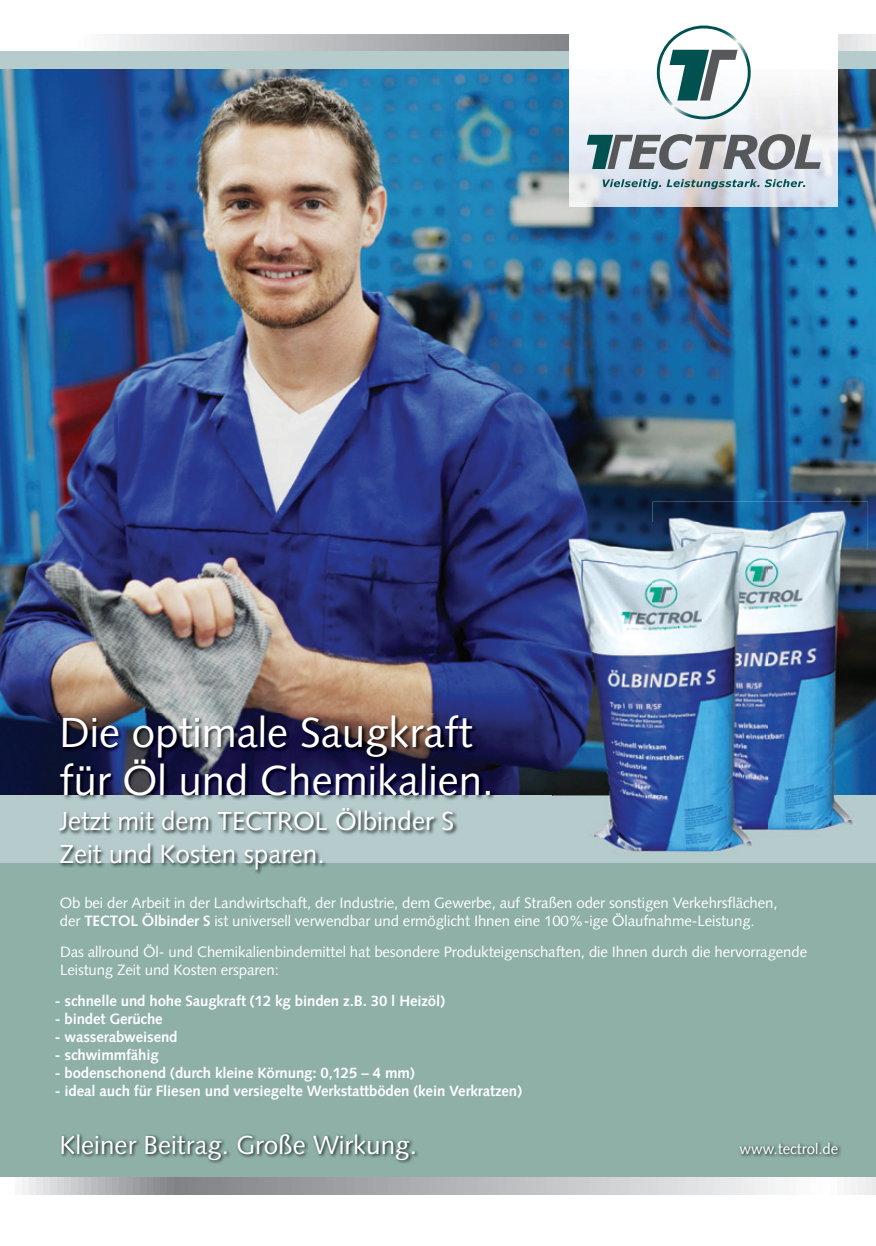
<style>
.page{position:relative;width:876px;height:1246px;background:#fff}
.page>*{position:absolute;margin:0;border:0;box-sizing:border-box;transform-origin:0 0}
.t1{font:42px/48px "Syntax";color:#fff}
.t2{font:26.1px/33px "Syntax";color:#fff}
.t3{font:15px/18px "Syntax";letter-spacing:-.01em;color:#fff}
.t4{font:700 15px "Syntax";letter-spacing:-.01em;color:#fff}
.s1{font-weight:700}
</style>
<div class="page">
<img style="left:0;top:125px;width:876px;height:670px">
<img style="left:570px;top:125px;width:268px;height:81px">
<div style="left:0;top:795px;width:876px;height:68px;background:#b5cbcc"></div>
<div style="left:0;top:863px;width:876px;height:326px;background:#8eb0a7"></div>
<svg style="left:0;top:1178px;width:876px;height:17px;background:#c0c1c4"></svg>
<svg style="left:603px;top:179px;width:202px;height:10px;background:#93b0b6"></svg>
<svg style="left:587px;top:134px;width:234px;height:36px;background:#969da1"></svg>
<svg style="left:0;top:25px;width:876px;height:100px"></svg>
<img style="left:739px;top:1142px;width:102px;height:15px">
<img style="left:61px;top:1133px;width:357px;height:31px">
<img style="left:58px;top:714px;width:437px;height:87px">
<img style="left:59px;top:808px;width:399px;height:66px">
<img style="left:653px;top:502px;width:215px;height:48px">
<img style="left:768px;top:550px;width:100px;height:281px">
<img style="left:552px;top:523px;width:216px;height:329px">
<img style="left:653px;top:795px;width:115px;height:45px">
<h1 class="t1" style="left:60px;top:709px;width:436px">Die optimale Saugkraft für Öl und Chemikalien.</h1>
<h2 class="t2" style="left:60px;top:805px;width:396px">Jetzt mit dem TECTROL Ölbinder S<br>Zeit und Kosten sparen.</h2>
<p class="t3" style="left:60px;top:894px;width:719px">Ob bei der Arbeit in der Landwirtschaft, der Industrie, dem Gewerbe, auf Straßen oder sonstigen Verkehrsflächen, der <span class="s1">TECTOL Ölbinder S</span> ist universell verwendbar und ermöglicht Ihnen eine 100%-ige Ölaufnahme-Leistung.</p>
<p class="t3" style="left:60px;top:943px;width:749px">Das allround Öl- und Chemikalienbindemittel hat besondere Produkteigenschaften, die Ihnen durch die hervorragende<br>Leistung Zeit und Kosten ersparen:</p>
<p class="t4" style="left:55px;top:992px;width:392px">- schnelle und hohe Saugkraft (12 kg binden z.B. 30 l Heizöl)</p>
<p class="t4" style="left:55px;top:1010px;width:110px">- bindet Gerüche</p>
<p class="t4" style="left:55px;top:1028px;width:124px">- wasserabweisend</p>
<p class="t4" style="left:55px;top:1046px;width:106px">- schwimmfähig</p>
<p class="t4" style="left:55px;top:1064px;width:361px">- bodenschonend (durch kleine Körnung: 0,125 – 4 mm)</p>
<p class="t4" style="left:55px;top:1082px;width:469px">- ideal auch für Fliesen und versiegelte Werkstattböden (kein Verkratzen)</p>
<h2 class="t2" style="left:60px;top:1128px;width:359px">Kleiner Beitrag. Große Wirkung.</h2>
<p class="t3" style="left:740px;top:1139px;width:100px">www.tectrol.de</p>
</div>
